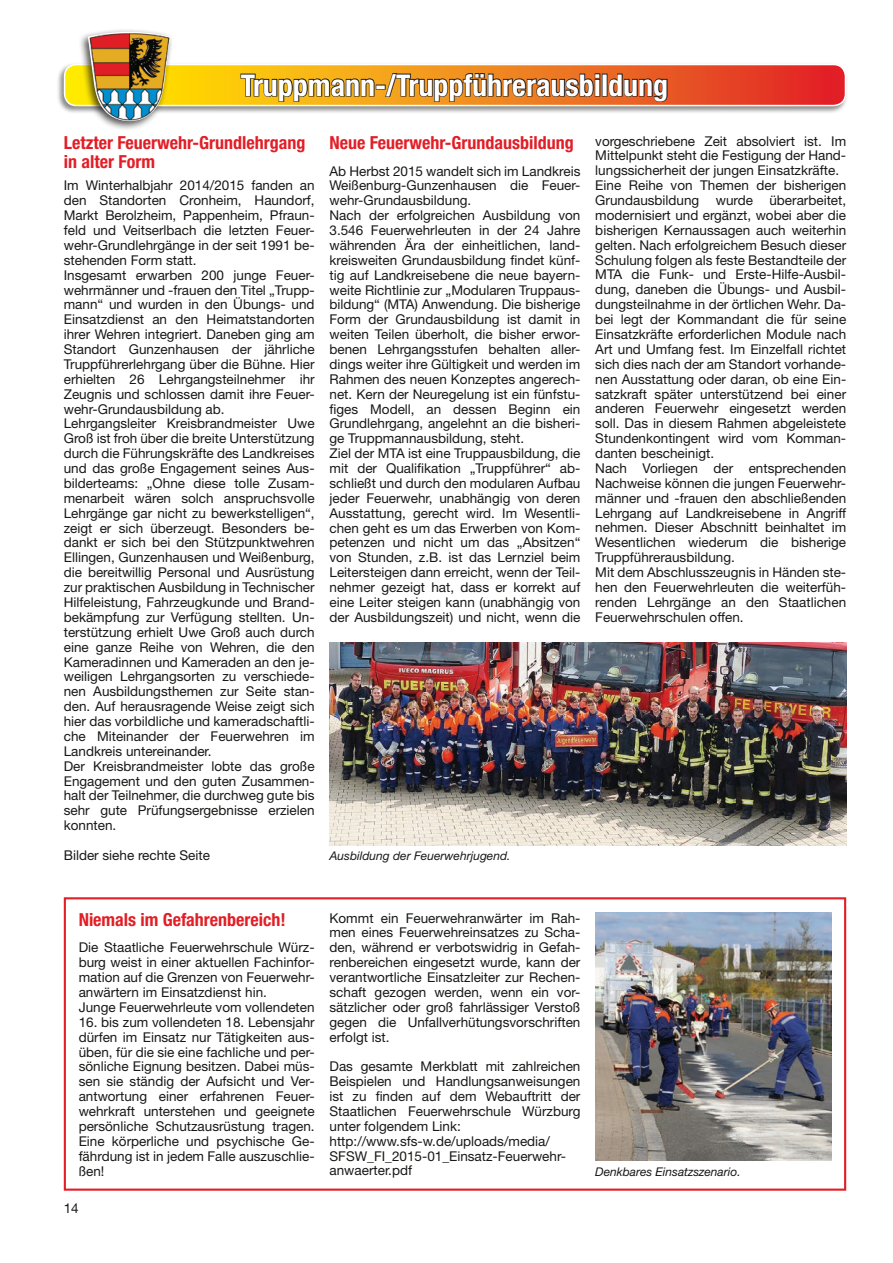
<style>
.page{position:relative;width:893px;height:1263px;background:#fff}
.page>*{position:absolute;margin:0;border:0;box-sizing:border-box;transform-origin:0 0}
.t1{font:700 condensed 30px "Helvetica Neue LT Std";color:#fff}
.t2{font:700 condensed 18px/19.2px "Helvetica Neue LT Std";color:#e21e26}
.t3{font:13.5px/14.9px "Helvetica Neue LT Std";color:#181817}
.t4{font:italic 12px "Helvetica Neue LT Std";color:#181817}
</style>
<div class="page">
<div style="left:56px;top:62px;width:792px;height:52px;background:#181817;opacity:.5"></div>
<svg style="left:65px;top:65px;width:780px;height:41px;background:#cd701b"></svg>
<div style="left:64px;top:64px;width:782px;height:42px;border:2px solid #fff;border-radius:12px"></div>
<div style="left:78px;top:28px;width:96px;height:103px;background:#181817;opacity:.75"></div>
<img style="left:88px;top:32px;width:82px;height:89px">
<div style="left:64px;top:897px;width:782px;height:294px;border:2px solid #e21e26"></div>
<img style="left:595px;top:913px;width:236px;height:248px">
<img style="left:330px;top:642px;width:516px;height:203px">
<h1 class="t1" style="left:241px;top:67px;width:429px">Truppmann-/Truppführerausbildung</h1>
<h2 class="t2" style="left:64px;top:133px;width:243px">Letzter Feuerwehr-Grundlehrgang in alter Form</h2>
<p class="t3" style="left:64px;top:178px;width:252px">Im Winterhalbjahr 2014/2015 fanden an den Standorten Cronheim, Haundorf, Markt Berolzheim, Pappenheim, Pfraun&shy;feld und Veitserlbach die letzten Feuer&shy;wehr-Grundlehrgänge in der seit 1991 be&shy;stehenden Form statt.<br>Insgesamt erwarben 200 junge Feuer&shy;wehrmänner und -frauen den Titel „Trupp&shy;mann“ und wurden in den Übungs- und Einsatzdienst an den Heimatstandorten ihrer Wehren integriert. Daneben ging am Standort Gunzenhausen der jährliche Truppführerlehrgang über die Bühne. Hier erhielten 26 Lehrgangsteilnehmer ihr Zeugnis und schlossen damit ihre Feuer&shy;wehr-Grundausbildung ab.<br>Lehrgangsleiter Kreisbrandmeister Uwe Groß ist froh über die breite Unterstützung durch die Führungskräfte des Landkreises und das große Engagement seines Aus&shy;bilderteams: „Ohne diese tolle Zusam&shy;menarbeit wären solch anspruchsvolle Lehrgänge gar nicht zu bewerkstelligen“, zeigt er sich überzeugt. Besonders be&shy;dankt er sich bei den Stützpunktwehren Ellingen, Gunzenhausen und Weißenburg, die bereitwillig Personal und Ausrüstung zur praktischen Ausbildung in Technischer Hilfeleistung, Fahrzeugkunde und Brand&shy;bekämpfung zur Verfügung stellten. Un&shy;terstützung erhielt Uwe Groß auch durch eine ganze Reihe von Wehren, die den Kameradinnen und Kameraden an den je&shy;weiligen Lehrgangsorten zu verschiede&shy;nen Ausbildungsthemen zur Seite stan&shy;den. Auf herausragende Weise zeigt sich hier das vorbildliche und kameradschaftli&shy;che Miteinander der Feuerwehren im Landkreis untereinander.<br>Der Kreisbrandmeister lobte das große Engagement und den guten Zusammen&shy;halt der Teilnehmer, die durchweg gute bis sehr gute Prüfungsergebnisse erzielen konnten.</p>
<p class="t3" style="left:64px;top:847px;width:148px">Bilder siehe rechte Seite</p>
<h2 class="t2" style="left:330px;top:133px;width:246px">Neue Feuerwehr-Grundausbildung</h2>
<p class="t3" style="left:330px;top:163px;width:252px">Ab Herbst 2015 wandelt sich im Landkreis Weißenburg-Gunzenhausen die Feuer&shy;wehr-Grundausbildung.<br>Nach der erfolgreichen Ausbildung von 3.546 Feuerwehrleuten in der 24 Jahre währenden Ära der einheitlichen, land&shy;kreisweiten Grundausbildung findet künf&shy;tig auf Landkreisebene die neue bayern&shy;weite Richtlinie zur „Modularen Truppaus&shy;bildung“ (MTA) Anwendung. Die bisherige Form der Grundausbildung ist damit in weiten Teilen überholt, die bisher erwor&shy;benen Lehrgangsstufen behalten aller&shy;dings weiter ihre Gültigkeit und werden im Rahmen des neuen Konzeptes angerech&shy;net. Kern der Neuregelung ist ein fünfstu&shy;figes Modell, an dessen Beginn ein Grundlehrgang, angelehnt an die bisheri&shy;ge Truppmannausbildung, steht.<br>Ziel der MTA ist eine Truppausbildung, die mit der Qualifikation „Truppführer“ ab&shy;schließt und durch den modularen Aufbau jeder Feuerwehr, unabhängig von deren Ausstattung, gerecht wird. Im Wesentli&shy;chen geht es um das Erwerben von Kom&shy;petenzen und nicht um das „Absitzen“ von Stunden, z.B. ist das Lernziel beim Leitersteigen dann erreicht, wenn der Teil&shy;nehmer gezeigt hat, dass er korrekt auf eine Leiter steigen kann (unabhängig von der Ausbildungszeit) und nicht, wenn die</p>
<p class="t4" style="left:330px;top:848px;width:182px">Ausbildung der Feuerwehrjugend.</p>
<p class="t3" style="left:595px;top:133px;width:252px">vorgeschriebene Zeit absolviert ist. Im Mittelpunkt steht die Festigung der Hand&shy;lungssicherheit der jungen Einsatzkräfte.<br>Eine Reihe von Themen der bisherigen Grundausbildung wurde überarbeitet, modernisiert und ergänzt, wobei aber die bisherigen Kernaussagen auch weiterhin gelten. Nach erfolgreichem Besuch dieser Schulung folgen als feste Bestandteile der MTA die Funk- und Erste-Hilfe-Ausbil&shy;dung, daneben die Übungs- und Ausbil&shy;dungsteilnahme in der örtlichen Wehr. Da&shy;bei legt der Kommandant die für seine Einsatzkräfte erforderlichen Module nach Art und Umfang fest. Im Einzelfall richtet sich dies nach der am Standort vorhande&shy;nen Ausstattung oder daran, ob eine Ein&shy;satzkraft später unterstützend bei einer anderen Feuerwehr eingesetzt werden soll. Das in diesem Rahmen abgeleistete Stundenkontingent wird vom Komman&shy;danten bescheinigt.<br>Nach Vorliegen der entsprechenden Nachweise können die jungen Feuerwehr&shy;männer und -frauen den abschließenden Lehrgang auf Landkreisebene in Angriff nehmen. Dieser Abschnitt beinhaltet im Wesentlichen wiederum die bisherige Truppführerausbildung.<br>Mit dem Abschlusszeugnis in Händen ste&shy;hen den Feuerwehrleuten die weiterfüh&shy;renden Lehrgänge an den Staatlichen Feuerwehrschulen offen.</p>
<h2 class="t2" style="left:79px;top:909px;width:209px">Niemals im Gefahrenbereich!</h2>
<p class="t3" style="left:79px;top:940px;width:237px">Die Staatliche Feuerwehrschule Würz&shy;burg weist in einer aktuellen Fachinfor&shy;mation auf die Grenzen von Feuerwehr&shy;anwärtern im Einsatzdienst hin.<br>Junge Feuerwehrleute vom vollendeten</p>
<p class="t3" style="left:79px;top:1014px;width:238px;text-align:justify">16. bis zum vollendeten 18. Lebensjahr dürfen im Einsatz nur Tätigkeiten aus&shy;üben, für die sie eine fachliche und per&shy;sönliche Eignung besitzen. Dabei müs&shy;sen sie ständig der Aufsicht und Ver&shy;antwortung einer erfahrenen Feuer&shy;wehrkraft unterstehen und geeignete persönliche Schutzausrüstung tragen.<br>Eine körperliche und psychische Ge&shy;fährdung ist in jedem Falle auszuschlie&shy;ßen!</p>
<p class="t3" style="left:64px;top:1201px;width:17px">14</p>
<p class="t3" style="left:330px;top:910px;width:252px;text-align:justify">Kommt ein Feuerwehranwärter im Rah&shy;men eines Feuerwehreinsatzes zu Scha&shy;den, während er verbotswidrig in Gefah&shy;renbereichen eingesetzt wurde, kann der verantwortliche Einsatzleiter zur Rechen&shy;schaft gezogen werden, wenn ein vor&shy;sätzlicher oder groß fahrlässiger Verstoß gegen die Unfallverhütungsvorschriften erfolgt ist.</p>
<p class="t3" style="left:330px;top:1059px;width:252px">Das gesamte Merkblatt mit zahlreichen Beispielen und Handlungsanweisungen ist zu finden auf dem Webauftritt der Staatlichen Feuerwehrschule Würzburg unter folgendem Link: http://www.sfs-w.de/uploads/media/ SFSW_FI_2015-01_Einsatz-Feuerwehr&shy;anwaerter.pdf</p>
<p class="t4" style="left:595px;top:1164px;width:147px">Denkbares Einsatzszenario.</p>
</div>
